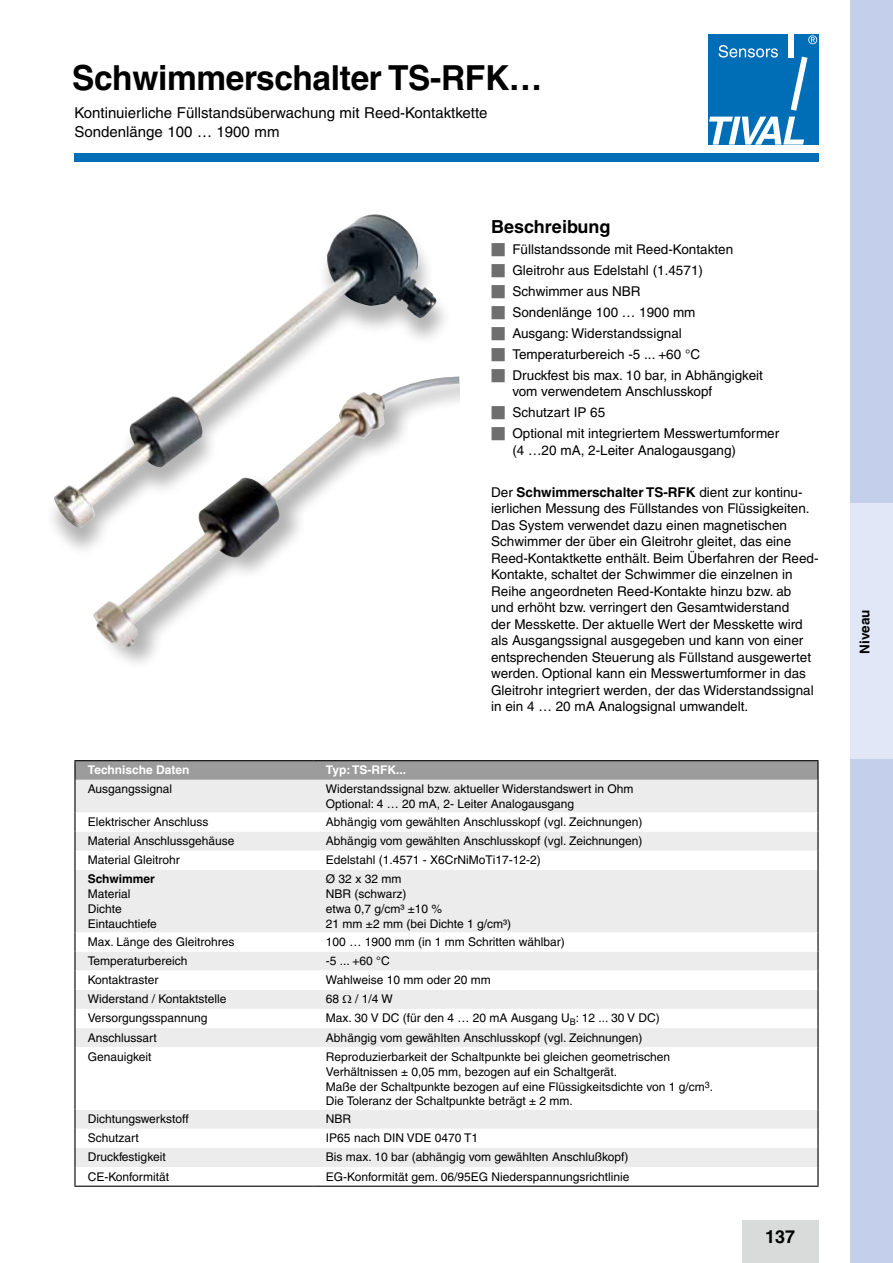
<style>
.page{position:relative;width:893px;height:1263px;background:#fff}
.page>*{position:absolute;margin:0;border:0;box-sizing:border-box;transform-origin:0 0}
.t1{font:700 34.5px "Helvetica";letter-spacing:-.01em;color:#000}
.t2{font:700 18px "Helvetica";color:#000}
.t3{font:15px/19.5px "Helvetica";color:#000}
.t4{font:13.5px/16.5px "Helvetica";color:#000}
.t5{font:700 13.5px "Helvetica";color:#000}
.t6{font:12px/14.9px "Helvetica";color:#000}
.t7{font:700 12px "Helvetica";color:#fff}
.t8{font:700 12px "Helvetica";color:#000}
.s1{color:#6e6e6e}
.s2{font-weight:700}
</style>
<div class="page">
<div style="left:74px;top:153px;width:745px;height:9px;background:#006db7"></div>
<div style="left:850px;top:0;width:43px;height:504px;background:#c3cfeb"></div>
<div style="left:850px;top:759px;width:43px;height:504px;background:#c3cfeb"></div>
<div style="left:850px;top:504px;width:43px;height:255px;background:#e1e7f6"></div>
<div style="left:708px;top:34px;width:111px;height:110px;background:#006db7"></div>
<div style="left:788px;top:34px;width:6px;height:23px;background:#fff"></div>
<svg style="left:791px;top:57px;width:16px;height:54px"></svg>
<svg style="left:719px;top:45px;width:59px;height:13px"></svg>
<svg style="left:709px;top:117px;width:95px;height:28px"></svg>
<svg style="left:808px;top:35px;width:9px;height:9px"></svg>
<div style="left:742px;top:1220px;width:77px;height:43px;background:#d9dada"></div>
<div style="left:76px;top:780px;width:741px;height:32px;background:#ececec"></div>
<svg style="left:76px;top:832px;width:741px;height:335px;fill:#ececec"></svg>
<hr style="left:74px;top:760px;width:239px;height:1px;background:#000">
<hr style="left:313px;top:760px;width:506px;height:1px;background:#000">
<svg style="left:74px;top:761px;width:745px;height:19px;background:#9a9a9b"></svg>
<hr style="left:74px;top:780px;width:2px;height:32px;background:#000">
<hr style="left:817px;top:780px;width:2px;height:32px;background:#000">
<hr style="left:74px;top:812px;width:2px;height:20px;background:#000">
<hr style="left:817px;top:812px;width:2px;height:20px;background:#000">
<svg style="left:74px;top:832px;width:2px;height:38px"></svg>
<svg style="left:817px;top:832px;width:2px;height:38px"></svg>
<hr style="left:74px;top:870px;width:2px;height:62px;background:#000">
<hr style="left:817px;top:870px;width:2px;height:62px;background:#000">
<svg style="left:74px;top:932px;width:2px;height:19px"></svg>
<svg style="left:817px;top:932px;width:2px;height:19px"></svg>
<hr style="left:74px;top:951px;width:2px;height:20px;background:#000">
<hr style="left:817px;top:951px;width:2px;height:20px;background:#000">
<svg style="left:74px;top:971px;width:2px;height:76px"></svg>
<svg style="left:817px;top:971px;width:2px;height:76px"></svg>
<hr style="left:74px;top:1047px;width:2px;height:63px;background:#000">
<hr style="left:817px;top:1047px;width:2px;height:63px;background:#000">
<svg style="left:74px;top:1110px;width:2px;height:75px"></svg>
<svg style="left:817px;top:1110px;width:2px;height:75px"></svg>
<hr style="left:74px;top:1185px;width:239px;height:2px;background:#000">
<hr style="left:313px;top:1185px;width:506px;height:2px;background:#000">
<img style="left:93px;top:376px;width:366px;height:272px">
<div style="left:43px;top:216px;width:409px;height:341px;background:#000;opacity:.3"></div>
<img style="left:54px;top:217px;width:341px;height:311px">
<svg style="left:343px;top:995px;width:9px;height:8px"></svg>
<h1 class="t1" style="left:72px;top:57px;width:472px">Schwimmerschalter TS-RFK…</h1>
<p class="t3" style="left:74px;top:103px;width:415px">Kontinuierliche Füllstandsüberwachung mit Reed-Kontaktkette<br>Sondenlänge 100 … 1900 mm</p>
<h2 class="t2" style="left:491px;top:216px;width:121px">Beschreibung</h2>
<p class="t4" style="left:491px;top:241px;width:244px"><span class="s1">■</span> Füllstandssonde mit Reed-Kontakten</p>
<p class="t4" style="left:491px;top:262px;width:213px"><span class="s1">■</span> Gleitrohr aus Edelstahl (1.4571)</p>
<p class="t4" style="left:491px;top:283px;width:151px"><span class="s1">■</span> Schwimmer aus NBR</p>
<p class="t4" style="left:491px;top:304px;width:206px"><span class="s1">■</span> Sondenlänge 100 … 1900 mm</p>
<p class="t4" style="left:491px;top:325px;width:192px"><span class="s1">■</span> Ausgang: Widerstandssignal</p>
<p class="t4" style="left:491px;top:346px;width:211px"><span class="s1">■</span> Temperaturbereich -5 ... +60 °C</p>
<p class="t4" style="left:512px;top:367px;width:252px;text-indent:-21px"><span class="s1">■</span> Druckfest bis max. 10 bar, in Abhängigkeit vom verwendetem Anschlusskopf</p>
<p class="t4" style="left:491px;top:404px;width:116px"><span class="s1">■</span> Schutzart IP 65</p>
<p class="t4" style="left:512px;top:425px;width:268px;text-indent:-21px"><span class="s1">■</span> Optional mit integriertem Messwertumformer (4 …20 mA, 2-Leiter Analogausgang)</p>
<p class="t4" style="left:491px;top:484px;width:329px">Der <span class="s2">Schwimmerschalter TS-RFK</span> dient zur kontinu&shy;ierlichen Messung des Füllstandes von Flüssigkeiten.<br>Das System verwendet dazu einen magnetischen Schwimmer der über ein Gleitrohr gleitet, das eine Reed-Kontaktkette enthält. Beim Überfahren der Reed-Kontakte, schaltet der Schwimmer die einzelnen in Reihe angeordneten Reed-Kontakte hinzu bzw. ab<br>und erhöht bzw. verringert den Gesamtwiderstand<br>der Messkette. Der aktuelle Wert der Messkette wird als Ausgangssignal ausgegeben und kann von einer entsprechenden Steuerung als Füllstand ausgewertet werden. Optional kann ein Messwertumformer in das Gleitrohr integriert werden, der das Widerstandssignal in ein 4 … 20 mA Analogsignal umwandelt.</p>
<p class="t7" style="left:88px;top:763px;width:103px">Technische Daten</p>
<p class="t7" style="left:326px;top:763px;width:82px">Typ: TS-RFK...</p>
<p class="t6" style="left:88px;top:782px;width:86px">Ausgangssignal</p>
<p class="t6" style="left:326px;top:782px;width:309px">Widerstandssignal bzw. aktueller Widerstandswert in Ohm<br>Optional: 4 … 20 mA, 2- Leiter Analogausgang</p>
<p class="t6" style="left:88px;top:814px;width:122px">Elektrischer Anschluss</p>
<p class="t6" style="left:326px;top:814px;width:318px">Abhängig vom gewählten Anschlusskopf (vgl. Zeichnungen)</p>
<p class="t6" style="left:88px;top:833px;width:148px">Material Anschlussgehäuse</p>
<p class="t6" style="left:326px;top:833px;width:318px">Abhängig vom gewählten Anschlusskopf (vgl. Zeichnungen)</p>
<p class="t6" style="left:88px;top:853px;width:94px">Material Gleitrohr</p>
<p class="t6" style="left:326px;top:853px;width:216px">Edelstahl (1.4571 - X6CrNiMoTi17-12-2)</p>
<p class="t8" style="left:88px;top:872px;width:69px">Schwimmer</p>
<p class="t6" style="left:88px;top:887px;width:71px">Material<br>Dichte<br>Eintauchtiefe</p>
<p class="t6" style="left:326px;top:872px;width:187px">Ø 32 x 32 mm<br>NBR (schwarz)<br>etwa 0,7 g/cm³ ±10 %<br>21 mm ±2 mm (bei Dichte 1 g/cm³)</p>
<p class="t6" style="left:88px;top:934px;width:148px">Max. Länge des Gleitrohres</p>
<p class="t6" style="left:326px;top:934px;width:240px">100 … 1900 mm (in 1 mm Schritten wählbar)</p>
<p class="t6" style="left:88px;top:953px;width:101px">Temperaturbereich</p>
<p class="t6" style="left:326px;top:953px;width:65px">-5 ... +60 °C</p>
<p class="t6" style="left:88px;top:972px;width:72px">Kontaktraster</p>
<p class="t6" style="left:326px;top:972px;width:166px">Wahlweise 10 mm oder 20 mm</p>
<p class="t6" style="left:88px;top:992px;width:140px">Widerstand / Kontaktstelle</p>
<p class="t6" style="left:326px;top:992px;width:15px">68</p>
<p class="t6" style="left:355px;top:992px;width:39px">/ 1/4 W</p>
<p class="t6" style="left:88px;top:1011px;width:121px">Versorgungsspannung</p>
<p class="t6" style="left:326px;top:1011px;width:335px">Max. 30 V DC (für den 4 … 20 mA Ausgang U<sub>B</sub>: 12 ... 30 V DC)</p>
<p class="t6" style="left:88px;top:1030px;width:71px">Anschlussart</p>
<p class="t6" style="left:326px;top:1030px;width:318px">Abhängig vom gewählten Anschlusskopf (vgl. Zeichnungen)</p>
<p class="t6" style="left:88px;top:1049px;width:65px">Genauigkeit</p>
<p class="t6" style="left:326px;top:1049px;width:389px">Reproduzierbarkeit der Schaltpunkte bei gleichen geometrischen Verhältnissen ± 0,05 mm, bezogen auf ein Schaltgerät.<br>Maße der Schaltpunkte bezogen auf eine Flüssigkeitsdichte von 1 g/cm<sup>3</sup>.<br>Die Toleranz der Schaltpunkte beträgt ± 2 mm.</p>
<p class="t6" style="left:88px;top:1111px;width:103px">Dichtungswerkstoff</p>
<p class="t6" style="left:326px;top:1111px;width:27px">NBR</p>
<p class="t6" style="left:88px;top:1131px;width:53px">Schutzart</p>
<p class="t6" style="left:326px;top:1131px;width:154px">IP65 nach DIN VDE 0470 T1</p>
<p class="t6" style="left:88px;top:1150px;width:80px">Druckfestigkeit</p>
<p class="t6" style="left:326px;top:1150px;width:304px">Bis max. 10 bar (abhängig vom gewählten Anschlußkopf)</p>
<p class="t6" style="left:88px;top:1169px;width:83px">CE-Konformität</p>
<p class="t6" style="left:326px;top:1169px;width:305px">EG-Konformität gem. 06/95EG Niederspannungsrichtlinie</p>
<h2 class="t2" style="left:765px;top:1225px;width:32px">137</h2>
<p class="t5" style="left:856px;top:654px;width:46px;rotate:-90deg">Niveau</p>
</div>
